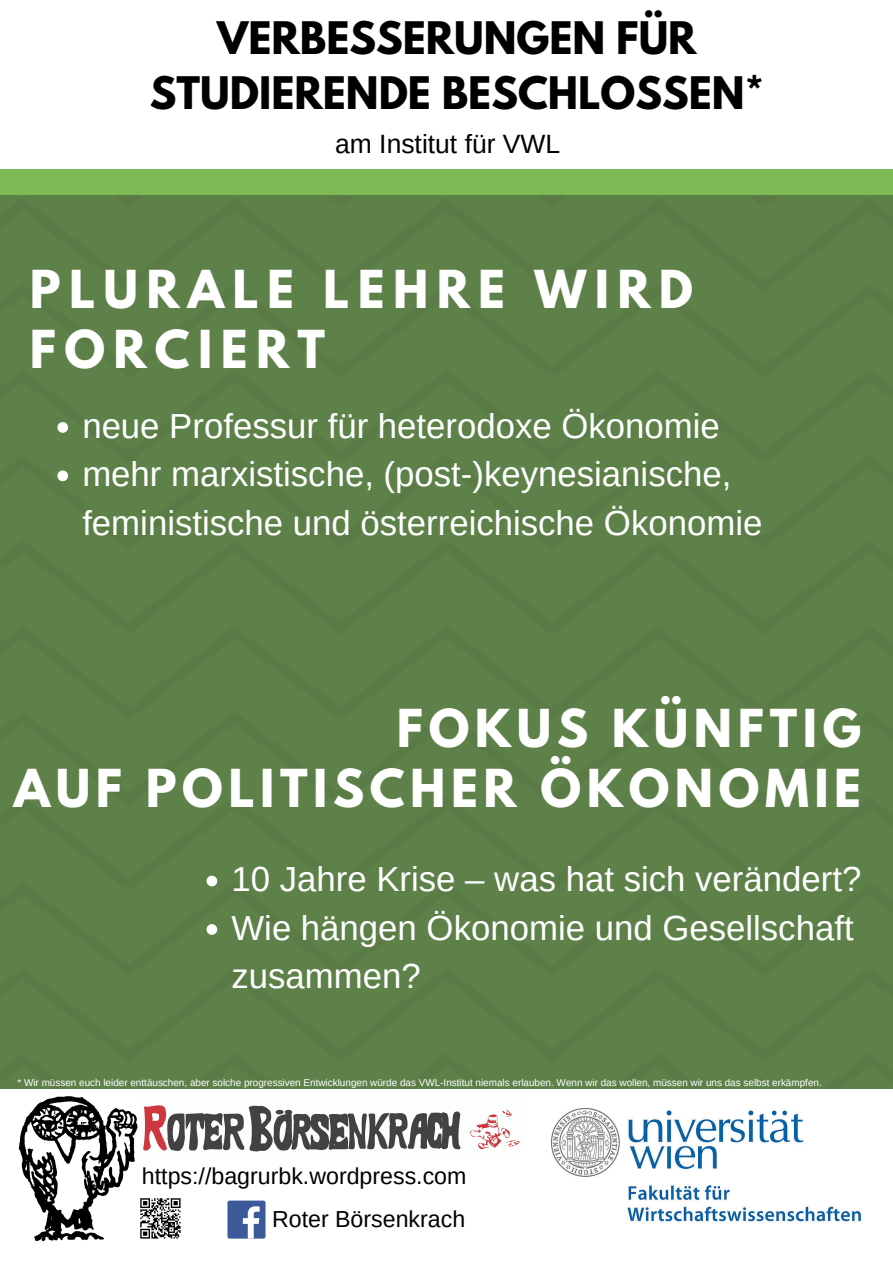
<style>
.page{position:relative;width:893px;height:1263px;background:#fff}
.page>*{position:absolute;margin:0;border:0;box-sizing:border-box;transform-origin:0 0}
.t1{font:700 46.35px/60.2px "League Spartan";letter-spacing:.12em;color:#fff;text-align:right}
.t2{font:700 46.35px/60.2px "League Spartan";letter-spacing:.18em;color:#fff}
.t3{font:700 39.75px/55.1px "League Spartan";color:#000;text-align:center}
.t4{font:34.72px/48.4px "Arimo";color:#fff}
.t5{font:26.47px "Arimo";color:#000}
.t6{font:23.17px/42.8px "Arimo";color:#000;text-align:right}
.t7{font:9.9px "Arimo";color:#fff}
</style>
<div class="page">
<div style="left:0;top:194px;width:893px;height:895px;background:#5d8148"></div>
<svg style="left:57px;top:422px;width:11px;height:11px"></svg>
<svg style="left:57px;top:470px;width:11px;height:11px"></svg>
<svg style="left:207px;top:876px;width:10px;height:10px"></svg>
<svg style="left:207px;top:924px;width:10px;height:11px"></svg>
<img style="left:551px;top:1108px;width:311px;height:115px">
<img style="left:18px;top:1092px;width:120px;height:150px">
<div style="left:0;top:169px;width:893px;height:25px;background:#7eba53"></div>
<img style="left:143px;top:1105px;width:377px;height:47px">
<img style="left:140px;top:1198px;width:41px;height:41px">
<div style="left:227px;top:1200px;width:38px;height:38px;background:#3c5a99;border-radius:2px"></div>
<svg style="left:243px;top:1206px;width:17px;height:32px"></svg>
<p class="t3" style="left:150px;top:16px;width:616px">VERBESSERUNGEN FÜR<br>STUDIERENDE BESCHLOSSEN*</p>
<p class="t5" style="left:335px;top:129px;width:227px">am Institut für VWL</p>
<h1 class="t2" style="left:30px;top:265px;width:665px">PLURALE LEHRE WIRD<br>FORCIERT</h1>
<p class="t4" style="left:82px;top:402px;width:682px">neue Professur für heterodoxe Ökonomie mehr marxistische, (post-)keynesianische, feministische und österreichische Ökonomie</p>
<h1 class="t1" style="left:14px;top:704px;width:849px">FOKUS KÜNFTIG<br>AUF POLITISCHER ÖKONOMIE</h1>
<p class="t4" style="left:231px;top:855px;width:631px">10 Jahre Krise – was hat sich verändert?<br>Wie hängen Ökonomie und Gesellschaft zusammen?</p>
<p class="t7" style="left:17px;top:1077px;width:806px">* Wir müssen euch leider enttäuschen, aber solche progressiven Entwicklungen würde das VWL-Institut niemals erlauben. Wenn wir das wollen, müssen wir uns das selbst erkämpfen.</p>
<p class="t6" style="left:142px;top:1155px;width:326px">https://bagrurbk.wordpress.com<br>Roter Börsenkrach</p>
</div>
